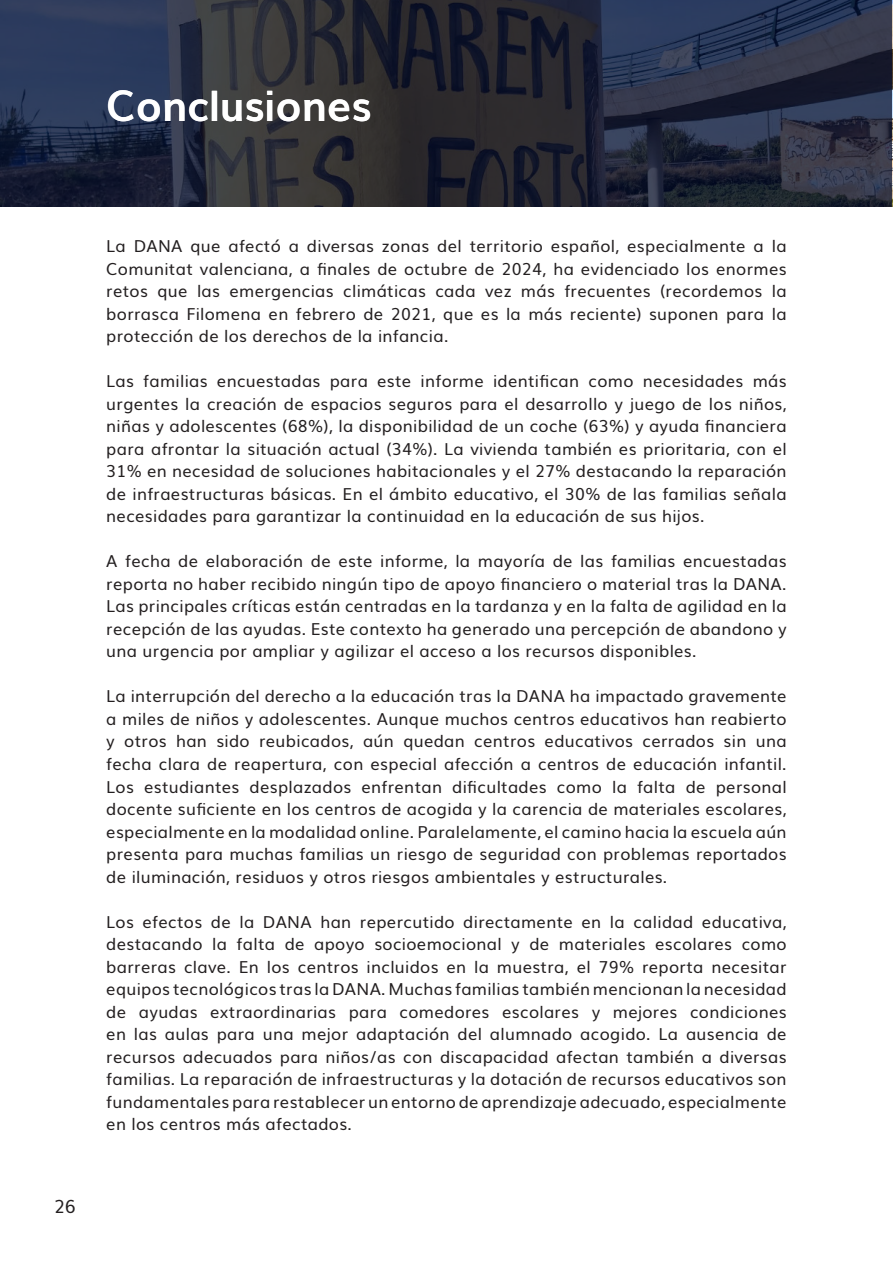
<style>
.page{position:relative;width:893px;height:1263px;background:#fff}
.page>*{position:absolute;margin:0;border:0;box-sizing:border-box;transform-origin:0 0}
.t1{font:700 42px "Muli";color:#fff}
.t2{font:18px "Muli";color:#231f20}
.t3{font:16.5px/22.5px "Muli";letter-spacing:.02em;color:#231f20;text-align:justify}
</style>
<div class="page">
<svg style="left:0;top:0;width:891px;height:206px;background:#282d3e"></svg>
<h1 class="t1" style="left:106px;top:90px;width:267px">Conclusiones</h1>
<h1 class="t1" style="left:106px;top:90px;width:267px">Conclusiones</h1>
<p class="t2" style="left:54px;top:1199px;width:23px">26</p>
<p class="t3" style="left:106px;top:234px;width:682px">La DANA que afectó a diversas zonas del territorio español, especialmente a la Comunitat valenciana, a finales de octubre de 2024, ha evidenciado los enormes retos que las emergencias climáticas cada vez más frecuentes (recordemos la borrasca Filomena en febrero de 2021, que es la más reciente) suponen para la protección de los derechos de la infancia.</p>
<p class="t3" style="left:106px;top:369px;width:682px">Las familias encuestadas para este informe identifican como necesidades más urgentes la creación de espacios seguros para el desarrollo y juego de los niños, niñas y adolescentes (68%), la disponibilidad de un coche (63%) y ayuda financiera para afrontar la situación actual (34%). La vivienda también es prioritaria, con el 31% en necesidad de soluciones habitacionales y el 27% destacando la reparación de infraestructuras básicas. En el ámbito educativo, el 30% de las familias señala necesidades para garantizar la continuidad en la educación de sus hijos.</p>
<p class="t3" style="left:106px;top:549px;width:682px">A fecha de elaboración de este informe, la mayoría de las familias encuestadas reporta no haber recibido ningún tipo de apoyo financiero o material tras la DANA.<br>Las principales críticas están centradas en la tardanza y en la falta de agilidad en la recepción de las ayudas. Este contexto ha generado una percepción de abandono y una urgencia por ampliar y agilizar el acceso a los recursos disponibles.</p>
<p class="t3" style="left:106px;top:684px;width:682px">La interrupción del derecho a la educación tras la DANA ha impactado gravemente a miles de niños y adolescentes. Aunque muchos centros educativos han reabierto y otros han sido reubicados, aún quedan centros educativos cerrados sin una fecha clara de reapertura, con especial afección a centros de educación infantil.<br>Los estudiantes desplazados enfrentan dificultades como la falta de personal docente suficiente en los centros de acogida y la carencia de materiales escolares, especialmente en la modalidad online. Paralelamente, el camino hacia la escuela aún presenta para muchas familias un riesgo de seguridad con problemas reportados de iluminación, residuos y otros riesgos ambientales y estructurales.</p>
<p class="t3" style="left:106px;top:909px;width:682px">Los efectos de la DANA han repercutido directamente en la calidad educativa, destacando la falta de apoyo socioemocional y de materiales escolares como barreras clave. En los centros incluidos en la muestra, el 79% reporta necesitar equipos tecnológicos tras la DANA. Muchas familias también mencionan la necesidad de ayudas extraordinarias para comedores escolares y mejores condiciones en las aulas para una mejor adaptación del alumnado acogido. La ausencia de recursos adecuados para niños/as con discapacidad afectan también a diversas familias. La reparación de infraestructuras y la dotación de recursos educativos son fundamentales para restablecer un entorno de aprendizaje adecuado, especialmente en los centros más afectados.</p>
</div>
